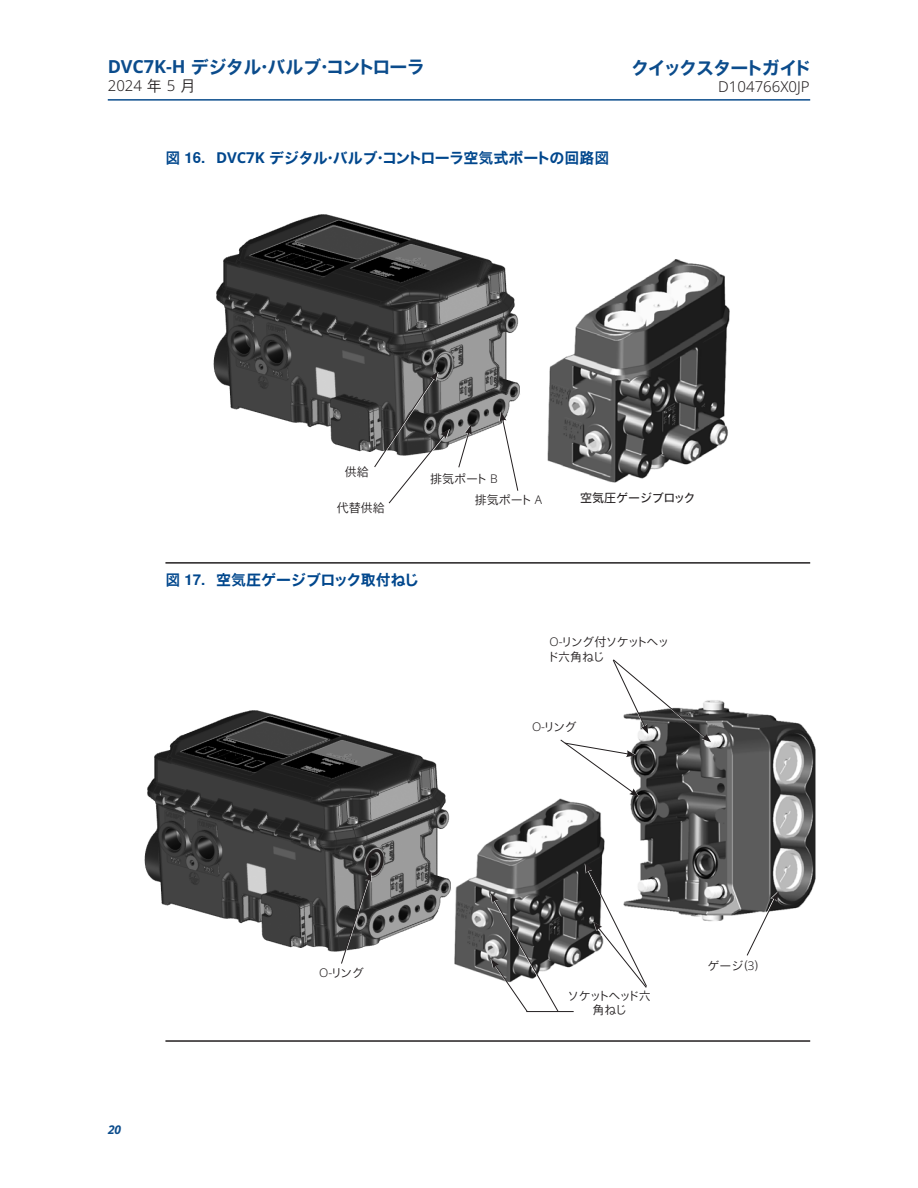
<style>
.page{position:relative;width:918px;height:1188px;background:#fff}
.page>*{position:absolute;margin:0;border:0;box-sizing:border-box;transform-origin:0 0}
.t1{font:700 18px "Nimbus Sans JAP";letter-spacing:-.055em;color:#0b4c8c}
.t2{font:700 18px "Nimbus Sans JAP";letter-spacing:-.08em;color:#0b4c8c}
.t3{font:700 15px "Nimbus Sans JAP";color:#01478d}
.t4{font:300 15px "Noto Sans";color:#231f20}
.t5{font:300 12px/14.4px "Nimbus Sans JAP";letter-spacing:-.1em;color:#231f20}
.t6{font:300 12px "Nimbus Sans JAP";letter-spacing:-.055em;color:#231f20}
.t7{font:300 12px/20.9px "Nimbus Sans JAP";color:#231f20}
.t8{font:12px "Nimbus Sans JAP";color:#231f20}
.t9{font:italic 700 12px "Noto Sans";color:#0b4c8c}
.s1{font-family:"Noto Sans"}
.s2{font-family:"Nimbus Sans JAP"}
</style>
<div class="page">
<hr style="left:108px;top:99px;width:702px;height:2px;background:#0b4c8c">
<img style="left:454px;top:798px;width:151px;height:179px">
<img style="left:630px;top:700px;width:186px;height:222px">
<img style="left:547px;top:259px;width:183px;height:224px">
<hr style="left:165px;top:1040px;width:645px;height:2px;background:#231f20">
<hr style="left:165px;top:562px;width:645px;height:2px;background:#231f20">
<img style="left:213px;top:214px;width:307px;height:238px">
<img style="left:144px;top:710px;width:307px;height:242px">
<hr style="left:526px;top:1011px;width:48px;height:1px;background:#231f20">
<svg style="left:374px;top:371px;width:76px;height:133px"></svg>
<svg style="left:745px;top:892px;width:33px;height:64px"></svg>
<svg style="left:457px;top:425px;width:15px;height:43px"></svg>
<svg style="left:499px;top:412px;width:20px;height:79px"></svg>
<svg style="left:560px;top:659px;width:151px;height:138px"></svg>
<svg style="left:341px;top:846px;width:46px;height:118px"></svg>
<svg style="left:585px;top:863px;width:63px;height:125px"></svg>
<svg style="left:490px;top:893px;width:69px;height:120px"></svg>
<p class="t1" style="left:108px;top:53px;width:318px"><span class="s1">DVC7K-H</span> デジタル・バルブ・コントローラ</p>
<p class="t4" style="left:108px;top:77px;width:89px">2024 <span class="s2">年</span> 5 <span class="s2">月</span></p>
<p class="t3" style="left:165px;top:147px;width:446px">図 16. <span class="s1">DVC7K</span> デジタル・バルブ・コントローラ空気式ポートの回路図</p>
<p class="t2" style="left:631px;top:54px;width:182px">クイックスタートガイド</p>
<p class="t4" style="left:718px;top:78px;width:93px">D104766X0JP</p>
<p class="t6" style="left:345px;top:463px;width:25px">供給</p>
<p class="t6" style="left:337px;top:499px;width:49px">代替供給</p>
<p class="t7" style="left:475px;top:469px;width:69px;text-indent:-45px">排気ポート <span class="s1">B<br></span>排気ポート <span class="s1">A</span></p>
<p class="t8" style="left:580px;top:489px;width:117px">空気圧ゲージブロック</p>
<p class="t3" style="left:165px;top:568px;width:255px">図 17. 空気圧ゲージブロック取付ねじ</p>
<p class="t5" style="left:547px;top:635px;width:123px"><span class="s1">O-</span>リング付ソケットヘッド六角ねじ</p>
<p class="t6" style="left:532px;top:718px;width:46px"><span class="s1">O-</span>リング</p>
<p class="t9" style="left:108px;top:1121px;width:15px">20</p>
<p class="t6" style="left:319px;top:964px;width:46px"><span class="s1">O-</span>リング</p>
<p class="t5" style="left:567px;top:989px;width:85px;text-align:center">ソケットヘッド六角ねじ</p>
<p class="t6" style="left:708px;top:957px;width:60px">ゲージ（<span class="s1">3</span>）</p>
</div>
